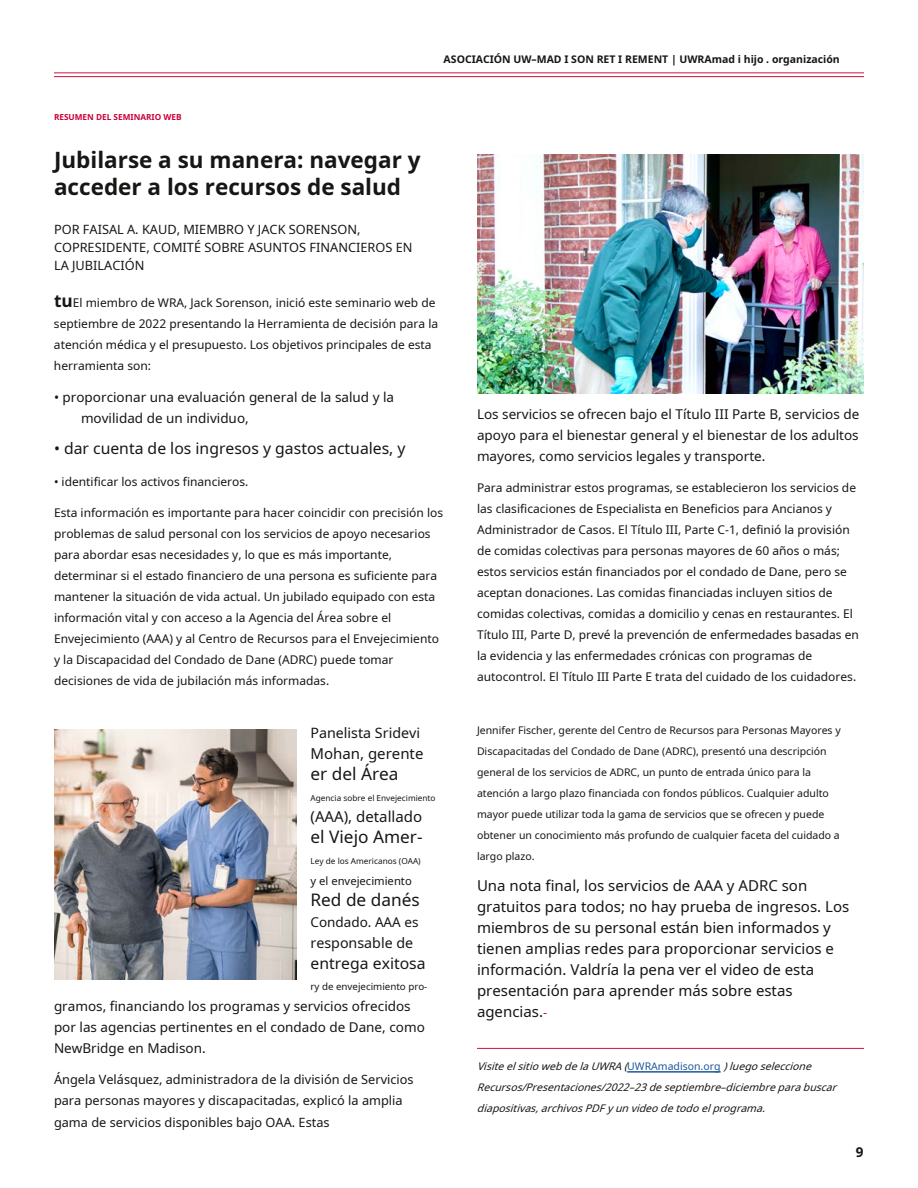
<style>
.page{position:relative;width:918px;height:1188px;background:#fff}
.page>*{position:absolute;margin:0;border:0;box-sizing:border-box;transform-origin:0 0}
.t1{font:700 22.5px/27px "Noto Sans";color:#171615}
.t2{font:17.25px "Noto Sans";color:#171615}
.t3{font:15.75px "Noto Sans";color:#171615}
.t4{font:15px/21px "Noto Sans";color:#171615}
.t5{font:14.25px "Noto Sans";color:#171615}
.t6{font:13.5px/21px "Noto Sans";color:#171615}
.t7{font:700 13.5px "Noto Sans";color:#171615}
.t8{font:12.75px/18px "Noto Sans";color:#171615}
.t9{font:12px/21px "Noto Sans";color:#171615}
.t10{font:11.25px "Noto Sans";color:#171615}
.t11{font:10.5px/21px "Noto Sans";color:#171615}
.t12{font:italic 10.5px/21px "Noto Sans";color:#171615}
.t13{font:700 10.5px "Noto Sans";color:#171615}
.t14{font:9.75px "Noto Sans";color:#171615}
.t15{font:8.25px "Noto Sans";color:#171615}
.t16{font:700 8.25px "Noto Sans";color:#ca0036}
.s1{font-weight:700;font-size:17.25px}
.s2{font-size:12.75px;color:#ca0036}
.s3{font-style:normal;color:#1d589b}
</style>
<div class="page">
<hr style="left:54px;top:72px;width:810px;height:1px;background:#cd1141">
<hr style="left:54px;top:76px;width:810px;height:1px;background:#cd1141">
<hr style="left:477px;top:1048px;width:387px;height:1px;background:#cd1141">
<img style="left:478px;top:155px;width:386px;height:238px">
<img style="left:54px;top:729px;width:243px;height:251px">
<hr style="left:627px;top:1071px;width:94px;height:2px;background:#1d589b">
<p class="t13" style="left:444px;top:52px;width:398px">ASOCIACIÓN UW–MAD I SON RET I REMENT | UWRAmad i hijo . organización</p>
<p class="t16" style="left:54px;top:111px;width:129px">RESUMEN DEL SEMINARIO WEB</p>
<h1 class="t1" style="left:54px;top:146px;width:368px">Jubilarse a su manera: navegar y acceder a los recursos de salud</h1>
<p class="t8" style="left:54px;top:220px;width:360px">POR FAISAL A. KAUD, MIEMBRO Y JACK SORENSON,<br>COPRESIDENTE, COMITÉ SOBRE ASUNTOS FINANCIEROS EN<br>LA JUBILACIÓN</p>
<p class="t9" style="left:54px;top:292px;width:386px"><span class="s1">tu</span>El miembro de WRA, Jack Sorenson, inició este seminario web de septiembre de 2022 presentando la Herramienta de decisión para la atención médica y el presupuesto. Los objetivos principales de esta herramienta son:</p>
<p class="t6" style="left:81px;top:386px;width:315px;text-indent:-27px">• proporcionar una evaluación general de la salud y la movilidad de un individuo,</p>
<h3 class="t3" style="left:54px;top:438px;width:353px">• dar cuenta de los ingresos y gastos actuales, y</h3>
<p class="t9" style="left:54px;top:471px;width:196px">• identificar los activos financieros.</p>
<p class="t9" style="left:54px;top:502px;width:391px">Esta información es importante para hacer coincidir con precisión los problemas de salud personal con los servicios de apoyo necesarios para abordar esas necesidades y, lo que es más importante, determinar si el estado financiero de una persona es suficiente para mantener la situación de vida actual. Un jubilado equipado con esta información vital y con acceso a la Agencia del Área sobre el Envejecimiento (AAA) y al Centro de Recursos para el Envejecimiento y la Discapacidad del Condado de Dane (ADRC) puede tomar decisiones de vida de jubilación más informadas.</p>
<p class="t5" style="left:310px;top:723px;width:111px">Panelista Sridevi</p>
<p class="t4" style="left:310px;top:743px;width:115px">Mohan, gerente</p>
<h2 class="t2" style="left:310px;top:761px;width:90px">er del Área</h2>
<p class="t15" style="left:310px;top:792px;width:127px">Agencia sobre el Envejecimiento</p>
<p class="t4" style="left:310px;top:806px;width:113px">(AAA), detallado</p>
<h2 class="t2" style="left:310px;top:824px;width:114px">el Viejo Amer-</h2>
<p class="t15" style="left:311px;top:855px;width:112px">Ley de los Americanos (OAA)</p>
<p class="t10" style="left:311px;top:873px;width:103px">y el envejecimiento</p>
<h2 class="t2" style="left:311px;top:888px;width:111px">Red de danés</h2>
<p class="t6" style="left:311px;top:911px;width:109px">Condado. AAA es</p>
<p class="t5" style="left:311px;top:933px;width:104px">responsable de</p>
<h3 class="t3" style="left:311px;top:952px;width:117px">entrega exitosa</h3>
<p class="t14" style="left:311px;top:980px;width:118px">ry de envejecimiento pro-</p>
<p class="t6" style="left:54px;top:995px;width:372px">gramos, financiando los programas y servicios ofrecidos por las agencias pertinentes en el condado de Dane, como<br>NewBridge en Madison.</p>
<p class="t8" style="left:54px;top:1069px;width:361px;line-height:21px">Ángela Velásquez, administradora de la división de Servicios para personas mayores y discapacitadas, explicó la amplia gama de servicios disponibles bajo OAA. Estas</p>
<p class="t6" style="left:477px;top:403px;width:384px;text-align:justify">Los servicios se ofrecen bajo el Título III Parte B, servicios de apoyo para el bienestar general y el bienestar de los adultos mayores, como servicios legales y transporte.</p>
<p class="t9" style="left:477px;top:477px;width:384px">Para administrar estos programas, se establecieron los servicios de las clasificaciones de Especialista en Beneficios para Ancianos y Administrador de Casos. El Título III, Parte C-1, definió la provisión de comidas colectivas para personas mayores de 60 años o más; estos servicios están financiados por el condado de Dane, pero se aceptan donaciones. Las comidas financiadas incluyen sitios de comidas colectivas, comidas a domicilio y cenas en restaurantes. El Título III, Parte D, prevé la prevención de enfermedades basadas en la evidencia y las enfermedades crónicas con programas de autocontrol. El Título III Parte E trata del cuidado de los cuidadores.</p>
<p class="t11" style="left:477px;top:719px;width:365px">Jennifer Fischer, gerente del Centro de Recursos para Personas Mayores y Discapacitadas del Condado de Dane (ADRC), presentó una descripción general de los servicios de ADRC, un punto de entrada único para la atención a largo plazo financiada con fondos públicos. Cualquier adulto mayor puede utilizar toda la gama de servicios que se ofrecen y puede obtener un conocimiento más profundo de cualquier faceta del cuidado a largo plazo.</p>
<p class="t4" style="left:477px;top:875px;width:374px">Una nota final, los servicios de AAA y ADRC son gratuitos para todos; no hay prueba de ingresos. Los miembros de su personal están bien informados y tienen amplias redes para proporcionar servicios e información. Valdría la pena ver el video de esta presentación para aprender más sobre estas agencias.<span class="s2">-</span></p>
<p class="t12" style="left:477px;top:1055px;width:365px">VisiteelsitiowebdelaUWRA(<span class="s3">U W R A m a d i s o n . o r g</span> )luegoseleccione<br>Recursos/Presentaciones/2022–23deseptiembre–diciembreparabuscar diapositivas,archivosPDFyunvideodetodoelprograma.</p>
<p class="t7" style="left:856px;top:1142px;width:9px">9</p>
</div>
